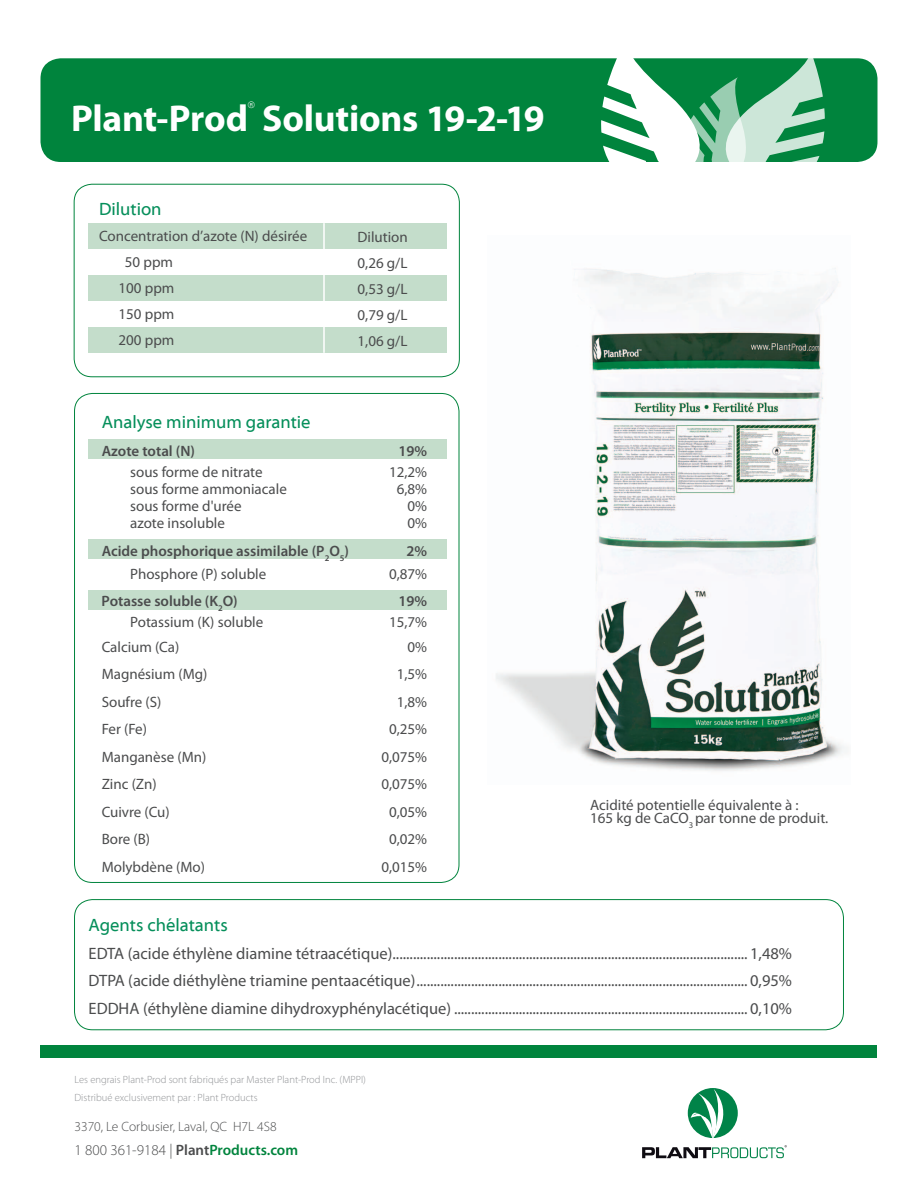
<style>
.page{position:relative;width:918px;height:1188px;background:#fff}
.page>*{position:absolute;margin:0;border:0;box-sizing:border-box;transform-origin:0 0}
.t1{font:700 37.5px "Myriad Pro";letter-spacing:-.01em;color:#fff}
.t2{font:18px "Myriad Web Pro";color:#068f5b}
.t3{font:16.5px/27.5px "Myriad Pro";color:#4b4c4d;text-align:justify}
.t4{font:15px/26px "Myriad Pro";color:#4b4c4d}
.t5{font:600 15px "Myriad Pro";color:#4b4c4d}
.t6{font:300 15px "Myriad Pro";color:#4b4c4d}
.t7{font:300 13.5px "Myriad Pro";color:#4b4c4d}
.t8{font:300 10.5px/18px "Myriad Pro";color:#919396}
.t9{font:8.7px "Univers";color:#fff}
.s1{font-weight:600}
.s2{font-weight:600;color:#00843d}
</style>
<div class="page">
<div style="left:40px;top:58px;width:837px;height:104px;background:#00843d;border-radius:20px"></div>
<svg style="left:601px;top:58px;width:224px;height:104px"></svg>
<div style="left:89px;top:440px;width:358px;height:19px;background:#c4ddcb"></div>
<div style="left:89px;top:540px;width:358px;height:19px;background:#c4ddcb"></div>
<div style="left:89px;top:590px;width:358px;height:20px;background:#c4ddcb"></div>
<div style="left:40px;top:1045px;width:838px;height:13px;background:#00843d"></div>
<div style="left:74px;top:899px;width:770px;height:131px;border:1px solid #00843d;border-radius:18px"></div>
<img style="left:496px;top:268px;width:351px;height:503px">
<svg style="left:688px;top:1088px;width:50px;height:50px"></svg>
<svg style="left:691px;top:1089px;width:45px;height:49px"></svg>
<svg style="left:642px;top:1145px;width:145px;height:13px"></svg>
<div style="left:89px;top:223px;width:358px;height:25px;background:#c4ddcb"></div>
<div style="left:89px;top:275px;width:358px;height:26px;background:#c4ddcb"></div>
<div style="left:89px;top:328px;width:358px;height:25px;background:#c4ddcb"></div>
<div style="left:74px;top:184px;width:386px;height:193px;border:1px solid #00843d;border-radius:18px"></div>
<hr style="left:323px;top:223px;width:2px;height:130px;background:#fff">
<p class="t9" style="left:248px;top:100px;width:8px">®</p>
<h1 class="t1" style="left:71px;top:94px;width:475px">Plant-Prod Solutions 19-2-19</h1>
<p class="t2" style="left:99px;top:200px;width:64px">Dilution</p>
<p class="t4" style="left:99px;top:223px;width:210px">Concentration d’azote (N) désirée</p>
<p class="t4" style="left:125px;top:249px;width:50px">50 ppm</p>
<p class="t4" style="left:119px;top:275px;width:57px">100 ppm</p>
<p class="t4" style="left:119px;top:301px;width:57px">150 ppm</p>
<p class="t4" style="left:119px;top:327px;width:57px">200 ppm</p>
<p class="t4" style="left:358px;top:224px;width:52px;text-align:justify">Dilution 0,26 g/L 0,53 g/L 0,79 g/L 1,06 g/L</p>
<p class="t2" style="left:102px;top:413px;width:210px">Analyse minimum garantie</p>
<p class="t5" style="left:102px;top:441px;width:95px">Azote total (N)</p>
<p class="t5" style="left:398px;top:441px;width:30px">19%</p>
<p class="t4" style="left:130px;top:459px;width:134px">sous forme de nitrate</p>
<p class="t4" style="left:389px;top:459px;width:40px">12,2%</p>
<p class="t4" style="left:130px;top:476px;width:158px">sous forme ammoniacale</p>
<p class="t4" style="left:397px;top:476px;width:32px">6,8%</p>
<p class="t4" style="left:130px;top:493px;width:113px">sous forme d'urée</p>
<p class="t4" style="left:408px;top:493px;width:21px">0%</p>
<p class="t4" style="left:130px;top:510px;width:96px">azote insoluble</p>
<p class="t4" style="left:408px;top:510px;width:21px">0%</p>
<p class="t5" style="left:102px;top:541px;width:249px">Acide phosphorique assimilable (P<sub>2</sub>O<sub>5</sub>)</p>
<p class="t5" style="left:407px;top:541px;width:22px">2%</p>
<p class="t4" style="left:130px;top:560px;width:138px">Phosphore (P) soluble</p>
<p class="t4" style="left:389px;top:560px;width:40px">0,87%</p>
<p class="t5" style="left:102px;top:591px;width:138px">Potasse soluble (K<sub>2</sub>O)</p>
<p class="t5" style="left:398px;top:591px;width:30px">19%</p>
<p class="t4" style="left:130px;top:609px;width:135px">Potassium (K) soluble</p>
<p class="t4" style="left:389px;top:609px;width:40px">15,7%</p>
<p class="t4" style="left:102px;top:634px;width:79px">Calcium (Ca)</p>
<p class="t4" style="left:408px;top:634px;width:21px">0%</p>
<p class="t4" style="left:102px;top:661px;width:107px">Magnésium (Mg)</p>
<p class="t4" style="left:397px;top:661px;width:32px">1,5%</p>
<p class="t4" style="left:102px;top:689px;width:61px">Soufre (S)</p>
<p class="t4" style="left:397px;top:689px;width:32px">1,8%</p>
<p class="t4" style="left:102px;top:716px;width:47px">Fer (Fe)</p>
<p class="t4" style="left:389px;top:716px;width:40px">0,25%</p>
<p class="t4" style="left:102px;top:743px;width:106px">Manganèse (Mn)</p>
<p class="t4" style="left:381px;top:743px;width:47px">0,075%</p>
<p class="t4" style="left:102px;top:771px;width:57px">Zinc (Zn)</p>
<p class="t4" style="left:381px;top:771px;width:47px">0,075%</p>
<p class="t4" style="left:102px;top:798px;width:70px">Cuivre (Cu)</p>
<p class="t4" style="left:389px;top:798px;width:40px">0,05%</p>
<p class="t4" style="left:102px;top:826px;width:50px">Bore (B)</p>
<p class="t4" style="left:389px;top:826px;width:40px">0,02%</p>
<p class="t4" style="left:102px;top:853px;width:105px">Molybdène (Mo)</p>
<p class="t4" style="left:381px;top:853px;width:47px">0,015%</p>
<p class="t4" style="left:590px;top:798px;width:240px;line-height:13.5px">Acidité potentielle équivalente à :<br>165 kg de CaCO<sub>3</sub> par tonne de produit.</p>
<p class="t2" style="left:89px;top:915px;width:141px">Agents chélatants</p>
<p class="t3" style="left:89px;top:939px;width:705px">EDTA (acide éthylène diamine tétraacétique)........................................................................................................ 1,48% DTPA (acide diéthylène triamine pentaacétique)................................................................................................. 0,95% EDDHA (éthylène diamine dihydroxyphénylacétique) ...................................................................................... 0,10%</p>
<p class="t8" style="left:75px;top:1071px;width:293px">Les engrais Plant-Prod sont fabriqués par Master Plant-Prod Inc. (MPPI)<br>Distribué exclusivement par : Plant Products</p>
<p class="t7" style="left:75px;top:1119px;width:204px">3370, Le Corbusier, Laval, QC H7L 4S8</p>
<p class="t6" style="left:75px;top:1141px;width:225px">1 800 361-9184 | <span class="s1">Plant</span><span class="s2">Products.com</span></p>
</div>
